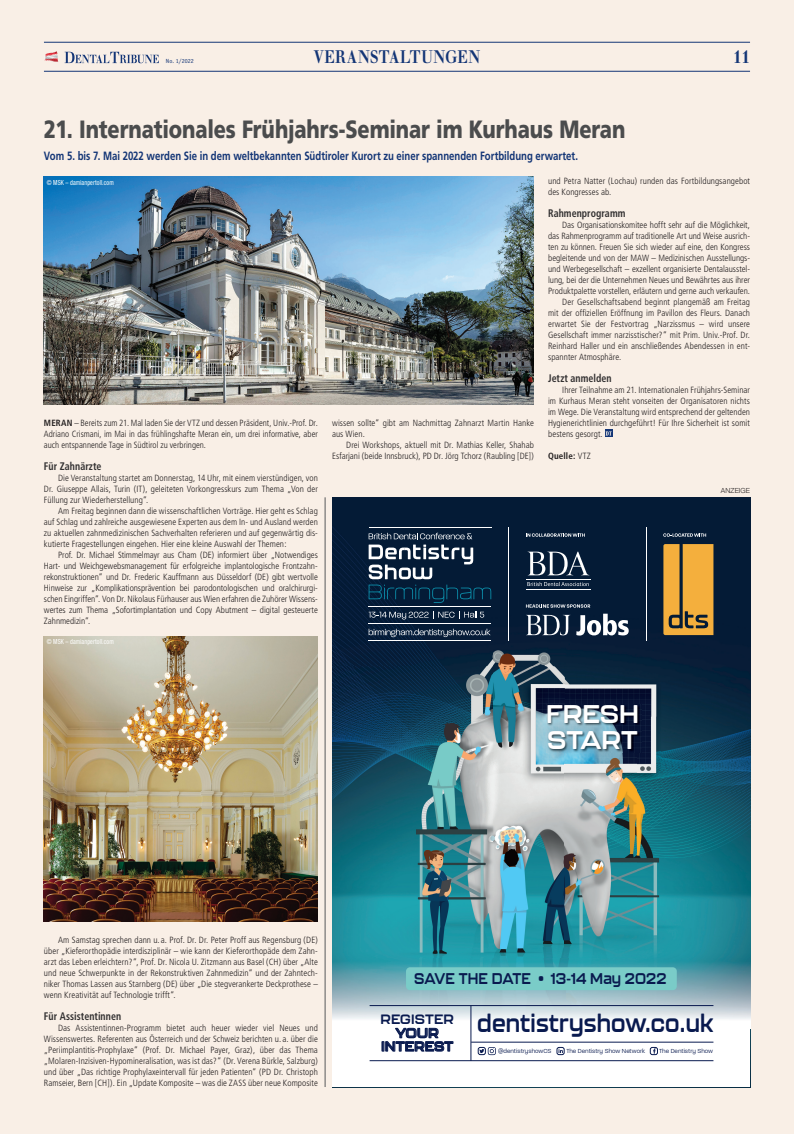
<style>
.page{position:relative;width:794px;height:1134px;background:#f9efe6}
.page>*{position:absolute;margin:0;border:0;box-sizing:border-box;transform-origin:0 0}
.t1{font:700 25.4px/26px "Kallisto";color:#fff}
.Headline_H3{font:900 25px "Frutiger";letter-spacing:-.005em;color:#4b4c4d;scale:.8 1}
.t2{font:700 24.3px "Kallisto";letter-spacing:.01em;color:#091a4f;scale:.88 1}
.t3{font:700 18px "Walbaum";color:#133576;scale:.9 1}
.t4{font:700 17.8px "Walbaum";letter-spacing:.035em;color:#133576;scale:.8 1}
.t5{font:700 15.4px "Kallisto";letter-spacing:.01em;color:#091a4f;scale:.88 1}
.t6{font:700 13.4px/13.3px "Kallisto";letter-spacing:.01em;color:#091a4f;text-align:center}
.Teaser{font:700 12px "Frutiger";color:#133576;scale:.8 1}
.Crossheading{font:700 condensed 11px "Frutiger";letter-spacing:.005em;color:#312f30;scale:.9 1}
.Content{font:300 condensed 9px/11px "Frutiger";letter-spacing:.005em;color:#231f20;text-align:justify}
.Content_1stSection{font:300 condensed 9px/11px "Frutiger";color:#231f20;text-align:justify}
.Source{font:700 condensed 9px "Frutiger";letter-spacing:.01em;color:#231f20}
.Copyright{font:condensed 7px "Helvetica Neue";letter-spacing:.015em;color:#fff;scale:.88 1}
.Ad{font:300 7px "Helvetica Neue";letter-spacing:.015em;color:#231f20}
.t7{font:6.3px "Paralucent Text";color:#091a4f;scale:.95 1}
.t8{font:6px "Officina Sans";letter-spacing:.01em;color:#133576}
.s1{font-weight:700}
.s2{font-weight:300}
.s3{font-size:11.7px}
</style>
<div class="page">
<hr style="left:44px;top:42px;width:706px;height:1px;background:#133576">
<hr style="left:44px;top:71px;width:706px;height:1px;background:#133576">
<svg style="left:65px;top:52px;width:94px;height:11px"></svg>
<img style="left:332px;top:497px;width:328px;height:169px">
<img style="left:660px;top:497px;width:90px;height:461px">
<img style="left:332px;top:666px;width:233px;height:292px">
<img style="left:565px;top:666px;width:95px;height:51px">
<img style="left:637px;top:717px;width:23px;height:241px">
<img style="left:565px;top:752px;width:72px;height:206px">
<img style="left:332px;top:958px;width:418px;height:70px">
<div style="left:332px;top:1028px;width:418px;height:59px;background:#fff"></div>
<img style="left:547px;top:704px;width:94px;height:48px">
<hr style="left:369px;top:528px;width:122px;height:1px;background:#fff">
<svg style="left:369px;top:533px;width:103px;height:6px"></svg>
<svg style="left:369px;top:545px;width:104px;height:34px"></svg>
<svg style="left:369px;top:585px;width:122px;height:18px"></svg>
<hr style="left:369px;top:623px;width:122px;height:1px;background:#fff">
<hr style="left:369px;top:606px;width:122px;height:1px;background:#fff">
<hr style="left:508px;top:528px;width:1px;height:113px;background:#fff">
<svg style="left:369px;top:611px;width:115px;height:8px"></svg>
<hr style="left:369px;top:640px;width:122px;height:1px;background:#fff">
<svg style="left:369px;top:629px;width:121px;height:8px"></svg>
<svg style="left:663px;top:533px;width:43px;height:4px"></svg>
<svg style="left:663px;top:544px;width:50px;height:91px"></svg>
<svg style="left:526px;top:533px;width:59px;height:4px"></svg>
<svg style="left:526px;top:604px;width:64px;height:4px"></svg>
<svg style="left:527px;top:552px;width:62px;height:23px"></svg>
<svg style="left:527px;top:582px;width:62px;height:4px"></svg>
<hr style="left:526px;top:579px;width:64px;height:1px;background:#fff">
<hr style="left:526px;top:589px;width:64px;height:1px;background:#fff">
<hr style="left:646px;top:528px;width:1px;height:113px;background:#fff">
<svg style="left:576px;top:614px;width:52px;height:21px"></svg>
<svg style="left:526px;top:615px;width:44px;height:20px"></svg>
<hr style="left:471px;top:1042px;width:242px;height:1px;background:#091a4f">
<hr style="left:471px;top:1005px;width:1px;height:56px;background:#091a4f">
<hr style="left:369px;top:1005px;width:344px;height:1px;background:#091a4f">
<hr style="left:369px;top:1060px;width:344px;height:1px;background:#091a4f">
<div style="left:650px;top:1047px;width:8px;height:8px;border:1px solid #091a4f;border-radius:2px"></div>
<div style="left:556px;top:1047px;width:8px;height:8px;border:1px solid #091a4f;border-radius:2px"></div>
<svg style="left:558px;top:1049px;width:5px;height:4px"></svg>
<div style="left:478px;top:1047px;width:8px;height:8px;border:1px solid #091a4f;border-radius:2px"></div>
<svg style="left:479px;top:1047px;width:17px;height:8px"></svg>
<svg style="left:653px;top:1048px;width:2px;height:6px"></svg>
<div style="left:406px;top:967px;width:271px;height:23px;background:#7accc8;border-radius:4px"></div>
<svg style="left:382px;top:1028px;width:71px;height:23px"></svg>
<hr style="left:325px;top:497px;width:1px;height:590px;background:#57585a">
<img style="left:44px;top:636px;width:274px;height:285px">
<div style="left:605px;top:430px;width:7px;height:7px;background:#133576"></div>
<svg style="left:605px;top:431px;width:7px;height:5px"></svg>
<img style="left:44px;top:177px;width:489px;height:227px">
<p class="t8" style="left:166px;top:58px;width:30px">No. 1/2022</p>
<h3 class="t4" style="left:314px;top:46px;width:210px">VERANSTALTUNGEN</h3>
<h3 class="t3" style="left:733px;top:46px;width:21px">11</h3>
<p class="Headline_H3" style="left:44px;top:114px;width:728px">21. Internationales Frühjahrs-Seminar im Kurhaus Meran</p>
<p class="Teaser" style="left:44px;top:149px;width:669px">Vom 5. bis 7. Mai 2022 werden Sie in dem weltbekannten Südtiroler Kurort zu einer spannenden Fortbildung erwartet.</p>
<p class="Copyright" style="left:47px;top:179px;width:78px">© MSK – damianpertoll.com</p>
<p class="Content_1stSection" style="left:44px;top:418px;width:275px"><span class="s1">MERAN</span> – Bereits zum 21. Mal laden Sie der VTZ und dessen Präsident, Univ.-Prof. Dr.<br>Adriano Crismani, im Mai in das frühlingshafte Meran ein, um drei informative, aber auch entspannende Tage in Südtirol zu verbringen.</p>
<p class="Crossheading" style="left:44px;top:460px;width:66px">Für Zahnärzte</p>
<p class="Content" style="left:44px;top:473px;width:275px;text-indent:14px">Die Veranstaltung startet am Donnerstag, 14 Uhr, mit einem vierstündigen, von Dr. Giuseppe Allais, Turin (IT), geleiteten Vorkongresskurs zum Thema „Von der Füllung zur Wiederherstellung“.</p>
<p class="Content" style="left:44px;top:506px;width:275px;text-indent:14px">Am Freitag beginnen dann die wissenschaftlichen Vorträge. Hier geht es Schlag auf Schlag und zahlreiche ausgewiesene Experten aus dem In- und Ausland werden zu aktuellen zahnmedizinischen Sachverhalten referieren und auf gegenwärtig dis&shy;kutierte Fragestellungen eingehen. Hier eine kleine Auswahl der Themen:</p>
<p class="Content" style="left:44px;top:550px;width:275px;text-indent:14px">Prof. Dr. Michael Stimmelmayr aus Cham (DE) informiert über „Notwendiges Hart- und Weichgewebsmanagement für erfolgreiche implantologische Frontzahn&shy;rekonstruktionen“ und Dr. Frederic Kauffmann aus Düsseldorf (DE) gibt wertvolle Hinweise zur „Komplikationsprävention bei parodontologischen und oralchirurgi&shy;schen Eingriffen“. Von Dr. Nikolaus Fürhauser aus Wien erfahren die Zuhörer Wissens&shy;wertes zum Thema „Sofortimplantation und Copy Abutment – digital gesteuerte Zahnmedizin“.</p>
<p class="Copyright" style="left:47px;top:638px;width:78px">© MSK – damianpertoll.com</p>
<p class="Content" style="left:332px;top:418px;width:203px">wissen sollte“ gibt am Nachmittag Zahnarzt Martin Hanke aus Wien.</p>
<p class="Content" style="left:332px;top:440px;width:203px;text-align:right">Drei Workshops, aktuell mit Dr. Mathias Keller, Shahab<br>Esfarjani (beide Innsbruck), PD Dr. Jörg Tchorz (Raubling [DE])</p>
<p class="Content" style="left:548px;top:176px;width:203px">und Petra Natter (Lochau) runden das Fortbildungsangebot des Kongresses ab.</p>
<p class="Crossheading" style="left:548px;top:207px;width:87px">Rahmenprogramm</p>
<p class="Content" style="left:548px;top:220px;width:203px;text-indent:14px">Das Organisationskomitee hofft sehr auf die Möglichkeit, das Rahmenprogramm auf traditionelle Art und Weise ausrich&shy;ten zu können. Freuen Sie sich wieder auf eine, den Kongress begleitende und von der MAW – Medizinischen Ausstellungs&shy;und Werbegesellschaft – exzellent organisierte Dentalausstel&shy;lung, bei der die Unternehmen Neues und Bewährtes aus ihrer Produktpalette vorstellen, erläutern und gerne auch verkaufen.</p>
<p class="Content" style="left:548px;top:297px;width:203px;text-indent:14px">Der Gesellschaftsabend beginnt plangemäß am Freitag mit der offiziellen Eröffnung im Pavillon des Fleurs. Danach erwartet Sie der Festvortrag „Narzissmus – wird unsere Gesellschaft immer narzisstischer?“ mit Prim. Univ.-Prof. Dr.<br>Reinhard Haller und ein anschließendes Abendessen in ent&shy;spannter Atmosphäre.</p>
<p class="Crossheading" style="left:548px;top:372px;width:72px">Jetzt anmelden</p>
<p class="Content" style="left:548px;top:385px;width:203px;text-indent:14px">Ihrer Teilnahme am 21. Internationalen Frühjahrs-Seminar im Kurhaus Meran steht vonseiten der Organisatoren nichts im Wege. Die Veranstaltung wird entsprechend der geltenden Hygienerichtlinien durchgeführt! Für Ihre Sicherheit ist somit bestens gesorgt.</p>
<p class="Source" style="left:548px;top:451px;width:44px">Quelle: <span class="s2">VTZ</span></p>
<p class="Ad" style="left:721px;top:485px;width:31px">ANZEIGE</p>
<p class="t1" style="left:546px;top:700px;width:95px">FRESH<br>START</p>
<p class="Content" style="left:44px;top:935px;width:275px;text-indent:14px">Am Samstag sprechen dann u. a. Prof. Dr. Dr. Peter Proff aus Regensburg (DE) über „Kieferorthopädie interdisziplinär – wie kann der Kieferorthopäde dem Zahn&shy;arzt das Leben erleichtern?“, Prof. Dr. Nicola U. Zitzmann aus Basel (CH) über „Alte und neue Schwerpunkte in der Rekonstruktiven Zahnmedizin“ und der Zahntech&shy;niker Thomas Lassen aus Starnberg (DE) über „Die stegverankerte Deckprothese – wenn Kreativität auf Technologie trifft“.</p>
<p class="Crossheading" style="left:44px;top:1010px;width:87px">Für Assistentinnen</p>
<p class="Content" style="left:44px;top:1023px;width:275px;text-indent:14px">Das Assistentinnen-Programm bietet auch heuer wieder viel Neues und Wissenswertes. Referenten aus Österreich und der Schweiz berichten u. a. über die „Periimplantitis-Prophylaxe“ (Prof. Dr. Michael Payer, Graz), über das Thema „Molaren-Inzisiven-Hypomineralisation, was ist das?“ (Dr. Verena Bürkle, Salzburg) und über „Das richtige Prophylaxeintervall für jeden Patienten“ (PD Dr. Christoph Ramseier, Bern [CH]). Ein „Update Komposite – was die ZASS über neue Komposite</p>
<p class="t5" style="left:414px;top:969px;width:288px">SAVE THE DATE <span class="s3">•</span> 13-14 May 2022</p>
<p class="t6" style="left:380px;top:1013px;width:75px">REGISTER<br>YOUR<br>INTEREST</p>
<p class="t2" style="left:477px;top:1008px;width:270px">dentistryshow.co.uk</p>
<p class="t7" style="left:498px;top:1047px;width:58px">@dentistryshowCS</p>
<p class="t7" style="left:566px;top:1047px;width:85px">The Dentistry Show Network</p>
<p class="t7" style="left:659px;top:1047px;width:58px">The Dentistry Show</p>
</div>
